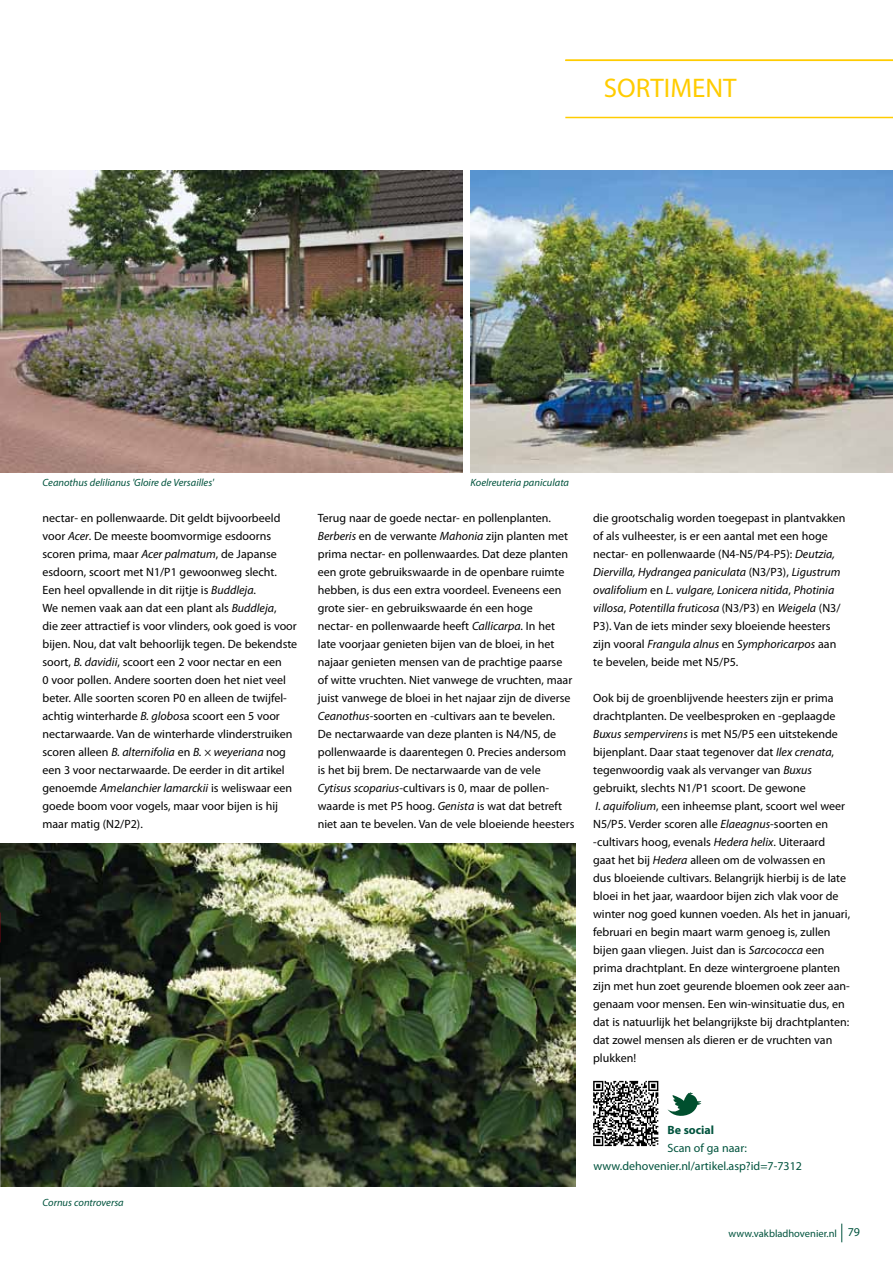
<style>
.page{position:relative;width:893px;height:1263px;background:#fff}
.page>*{position:absolute;margin:0;border:0;box-sizing:border-box;transform-origin:0 0}
.t1{font:27px "Myriad Pro";color:#fc0}
.t2{font:12px/18px "Myriad Pro";color:#000}
.t3{font:12px/18px "Myriad Pro";color:#00533d}
.t4{font:700 12px "Myriad Pro";color:#00533d}
.t5{font:italic 10.5px "Myriad Pro";color:#00533d}
.t6{font:10.5px "Myriad Pro";color:#00533d}
.s1{font-style:italic}
.s2{font-size:12px}
</style>
<div class="page">
<svg style="left:841px;top:1223px;width:1px;height:19px"></svg>
<img style="left:0;top:170px;width:463px;height:302px">
<img style="left:471px;top:170px;width:422px;height:302px">
<img style="left:0;top:843px;width:575px;height:343px">
<img style="left:0;top:280px;width:1px;height:588px">
<hr style="left:565px;top:117px;width:328px;height:1px;background:#fc0">
<hr style="left:565px;top:60px;width:328px;height:1px;background:#fc0">
<svg style="left:593px;top:1081px;width:65px;height:65px"></svg>
<svg style="left:667px;top:1092px;width:34px;height:24px"></svg>
<p class="t5" style="left:43px;top:476px;width:173px">Ceanothus delilianus 'Gloire de Versailles'</p>
<h1 class="t1" style="left:604px;top:71px;width:134px">SORTIMENT</h1>
<p class="t5" style="left:471px;top:476px;width:100px">Koelreuteria paniculata</p>
<p class="t2" style="left:43px;top:509px;width:256px">nectar- en pollenwaarde. Dit geldt bijvoorbeeld voor <span class="s1">Acer</span>. De meeste boomvormige esdoorns scoren prima, maar <span class="s1">Acer palmatum</span>, de Japanse esdoorn, scoort met N1/P1 gewoonweg slecht.<br>Een heel opvallende in dit rijtje is <span class="s1">Buddleja</span>.<br>We nemen vaak aan dat een plant als <span class="s1">Buddleja</span>,<br>die zeer attractief is voor vlinders, ook goed is voor bijen. Nou, dat valt behoorlijk tegen. De bekendste soort, <span class="s1">B. davidii</span>, scoort een 2 voor nectar en een<br>0 voor pollen. Andere soorten doen het niet veel beter. Alle soorten scoren P0 en alleen de twijfel&shy;achtig winterharde <span class="s1">B. globos</span>a scoort een 5 voor nectarwaarde. Van de winterharde vlinderstruiken scoren alleen <span class="s1">B. alternifolia</span> en <span class="s1">B. × weyeriana</span> nog een 3 voor nectarwaarde. De eerder in dit artikel genoemde <span class="s1">Amelanchier lamarckii</span> is weliswaar een goede boom voor vogels, maar voor bijen is hij maar matig (N2/P2).</p>
<p class="t2" style="left:318px;top:509px;width:258px">Terug naar de goede nectar- en pollenplanten.<br><span class="s1">Berberis</span> en de verwante <span class="s1">Mahonia</span> zijn planten met prima nectar- en pollenwaardes. Dat deze planten een grote gebruikswaarde in de openbare ruimte hebben, is dus een extra voordeel. Eveneens een grote sier- en gebruikswaarde én een hoge<br>nectar- en pollenwaarde heeft <span class="s1">Callicarpa</span>. In het late voorjaar genieten bijen van de bloei, in het najaar genieten mensen van de prachtige paarse of witte vruchten. Niet vanwege de vruchten, maar juist vanwege de bloei in het najaar zijn de diverse <span class="s1">Ceanothus</span>-soorten en -cultivars aan te bevelen.<br>De nectarwaarde van deze planten is N4/N5, de pollenwaarde is daarentegen 0. Precies andersom is het bij brem. De nectarwaarde van de vele <span class="s1">Cytisus scoparius</span>-cultivars is 0, maar de pollen&shy;waarde is met P5 hoog. <span class="s1">Genista</span> is wat dat betreft niet aan te bevelen. Van de vele bloeiende heesters</p>
<p class="t2" style="left:593px;top:509px;width:254px">die grootschalig worden toegepast in plantvakken of als vulheester, is er een aantal met een hoge nectar- en pollenwaarde (N4-N5/P4-P5): <span class="s1">Deutzia, Diervilla, Hydrangea paniculata</span> (N3/P3), <span class="s1">Ligustrum ovalifolium</span> en <span class="s1">L. vulgare, Lonicera nitida</span>, <span class="s1">Photinia villosa</span>, <span class="s1">Potentilla fruticosa</span> (N3/P3) en <span class="s1">Weigela</span> (N3/ P3). Van de iets minder sexy bloeiende heesters zijn vooral <span class="s1">Frangula alnus</span> en <span class="s1">Symphoricarpos</span> aan te bevelen, beide met N5/P5.</p>
<p class="t2" style="left:593px;top:689px;width:258px">Ook bij de groenblijvende heesters zijn er prima drachtplanten. De veelbesproken en -geplaagde <span class="s1">Buxus sempervirens</span> is met N5/P5 een uitstekende bijenplant. Daar staat tegenover dat <span class="s1">Ilex crenata</span>, tegenwoordig vaak als vervanger van <span class="s1">Buxus </span>gebruikt, slechts N1/P1 scoort. De gewone<br><span class="s1">I. aquifolium</span>, een inheemse plant, scoort wel weer N5/P5. Verder scoren alle <span class="s1">Elaeagnus</span>-soorten en -cultivars hoog, evenals <span class="s1">Hedera helix</span>. Uiteraard gaat het bij <span class="s1">Hedera</span> alleen om de volwassen en<br>dus bloeiende cultivars. Belangrijk hierbij is de late bloei in het jaar, waardoor bijen zich vlak voor de winter nog goed kunnen voeden. Als het in januari, februari en begin maart warm genoeg is, zullen bijen gaan vliegen. Juist dan is <span class="s1">Sarcococca</span> een prima drachtplant. En deze wintergroene planten zijn met hun zoet geurende bloemen ook zeer aan&shy;genaam voor mensen. Een win-winsituatie dus, en dat is natuurlijk het belangrijkste bij drachtplanten: dat zowel mensen als dieren er de vruchten van plukken!</p>
<p class="t5" style="left:43px;top:1196px;width:83px">Cornus controversa</p>
<p class="t4" style="left:667px;top:1122px;width:48px">Be social</p>
<p class="t3" style="left:594px;top:1139px;width:210px;text-indent:74px">Scan of ga naar: www.dehovenier.nl/artikel.asp?id=7-7312</p>
<p class="t6" style="left:729px;top:1227px;width:133px">www.vakbladhovenier.nl <span class="s2">79</span></p>
</div>
